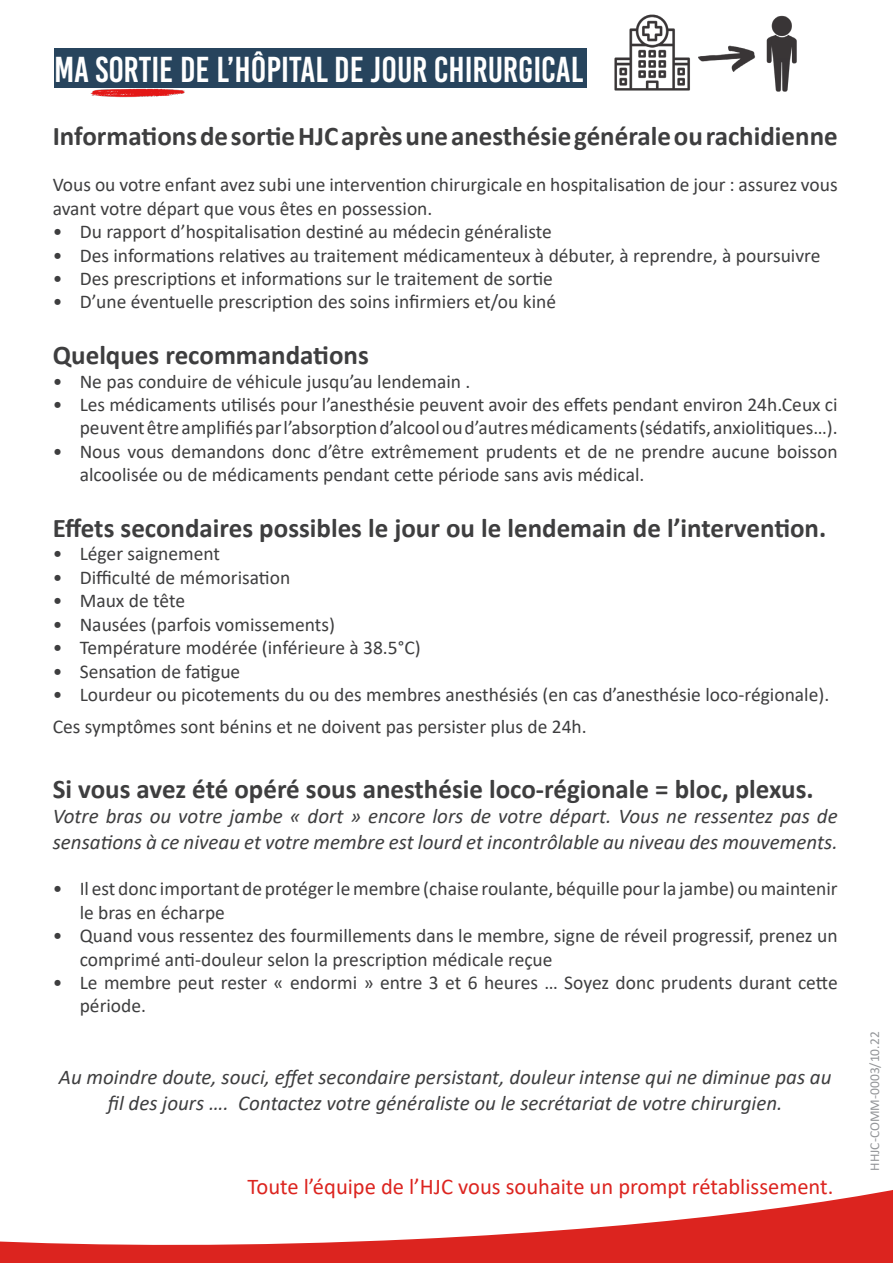
<style>
.page{position:relative;width:893px;height:1263px;background:#fff}
.page>*{position:absolute;margin:0;border:0;box-sizing:border-box;transform-origin:0 0}
.t1{font:36px "Bebas Kai";color:#fff}
.t2{font:700 27px "Calibri";color:#3e3e3f}
.t3{font:22.5px "Calibri";color:#dc241f}
.t4{font:italic 21px/25.2px "Calibri";color:#3e3e3f}
.t5{font:19.5px/23.4px "Calibri";color:#3e3e3f}
.t6{font:13.5px "Calibri";color:#939598}
</style>
<div class="page">
<svg style="left:0;top:1190px;width:893px;height:73px"></svg>
<div style="left:55px;top:48px;width:532px;height:40px;background:#27445d"></div>
<img style="left:614px;top:14px;width:183px;height:78px">
<img style="left:90px;top:88px;width:95px;height:10px">
<p class="t1" style="left:54px;top:51px;width:531px">MA SORTIE DE L’HÔPITAL DE JOUR CHIRURGICAL</p>
<p class="t2" style="left:53px;top:117px;width:786px">Informations de sortie HJC après une anesthésie générale ou rachidienne</p>
<p class="t5" style="left:53px;top:173px;width:786px">Vous ou votre enfant avez subi une intervention chirurgicale en hospitalisation de jour : assurez vous avant votre départ que vous êtes en possession.</p>
<p class="t5" style="left:53px;top:220px;width:501px">• Du rapport d’hospitalisation destiné au médecin généraliste</p>
<p class="t5" style="left:53px;top:243px;width:769px">• Des informations relatives au traitement médicamenteux à débuter, à reprendre, à poursuivre</p>
<p class="t5" style="left:53px;top:266px;width:502px">• Des prescriptions et informations sur le traitement de sortie</p>
<p class="t5" style="left:53px;top:290px;width:505px">• D’une éventuelle prescription des soins infirmiers et/ou kiné</p>
<p class="t2" style="left:53px;top:336px;width:318px">Quelques recommandations</p>
<p class="t5" style="left:53px;top:369px;width:419px">• Ne pas conduire de véhicule jusqu’au lendemain .</p>
<p class="t5" style="left:53px;top:392px;width:786px;text-align:right">• Les médicaments utilisés pour l’anesthésie peuvent avoir des effets pendant environ 24h.Ceux ci peuvent être amplifiés par l’absorption d’alcool ou d’autres médicaments (sédatifs, anxiolitiques…).</p>
<p class="t5" style="left:80px;top:439px;width:759px;text-indent:-27px">• Nous vous demandons donc d’être extrêmement prudents et de ne prendre aucune boisson alcoolisée ou de médicaments pendant cette période sans avis médical.</p>
<p class="t2" style="left:53px;top:509px;width:775px">Effets secondaires possibles le jour ou le lendemain de l’intervention.</p>
<p class="t5" style="left:53px;top:542px;width:169px">• Léger saignement</p>
<p class="t5" style="left:53px;top:565px;width:239px">• Difficulté de mémorisation</p>
<p class="t5" style="left:53px;top:589px;width:134px">• Maux de tête</p>
<p class="t5" style="left:53px;top:612px;width:284px">• Nausées (parfois vomissements)</p>
<p class="t5" style="left:53px;top:635px;width:369px">• Température modérée (inférieure à 38.5°C)</p>
<p class="t5" style="left:53px;top:659px;width:189px">• Sensation de fatigue</p>
<p class="t5" style="left:53px;top:682px;width:778px">• Lourdeur ou picotements du ou des membres anesthésiés (en cas d’anesthésie loco-régionale).</p>
<p class="t5" style="left:53px;top:715px;width:536px">Ces symptômes sont bénins et ne doivent pas persister plus de 24h.</p>
<p class="t2" style="left:53px;top:770px;width:762px">Si vous avez été opéré sous anesthésie loco-régionale = bloc, plexus.</p>
<p class="t4" style="left:53px;top:803px;width:786px">Votre bras ou votre jambe « dort » encore lors de votre départ. Vous ne ressentez pas de sensations à ce niveau et votre membre est lourd et incontrôlable au niveau des mouvements.</p>
<p class="t5" style="left:80px;top:877px;width:759px;text-indent:-27px">• Il est donc important de protéger le membre (chaise roulante, béquille pour la jambe) ou maintenir le bras en écharpe</p>
<p class="t5" style="left:80px;top:923px;width:759px;text-indent:-27px">• Quand vous ressentez des fourmillements dans le membre, signe de réveil progressif, prenez un comprimé anti-douleur selon la prescription médicale reçue</p>
<p class="t5" style="left:80px;top:970px;width:759px;text-indent:-27px">• Le membre peut rester « endormi » entre 3 et 6 heures … Soyez donc prudents durant cette période.</p>
<p class="t4" style="left:59px;top:1064px;width:774px;text-align:center">Au moindre doute, souci, effet secondaire persistant, douleur intense qui ne diminue pas au fil des jours …. Contactez votre généraliste ou le secrétariat de votre chirurgien.</p>
<p class="t3" style="left:248px;top:1171px;width:587px">Toute l’équipe de l’HJC vous souhaite un prompt rétablissement.</p>
<p class="t6" style="left:865px;top:1171px;width:141px;rotate:-90deg">HHJC-COMM-0003/10.22</p>
</div>
